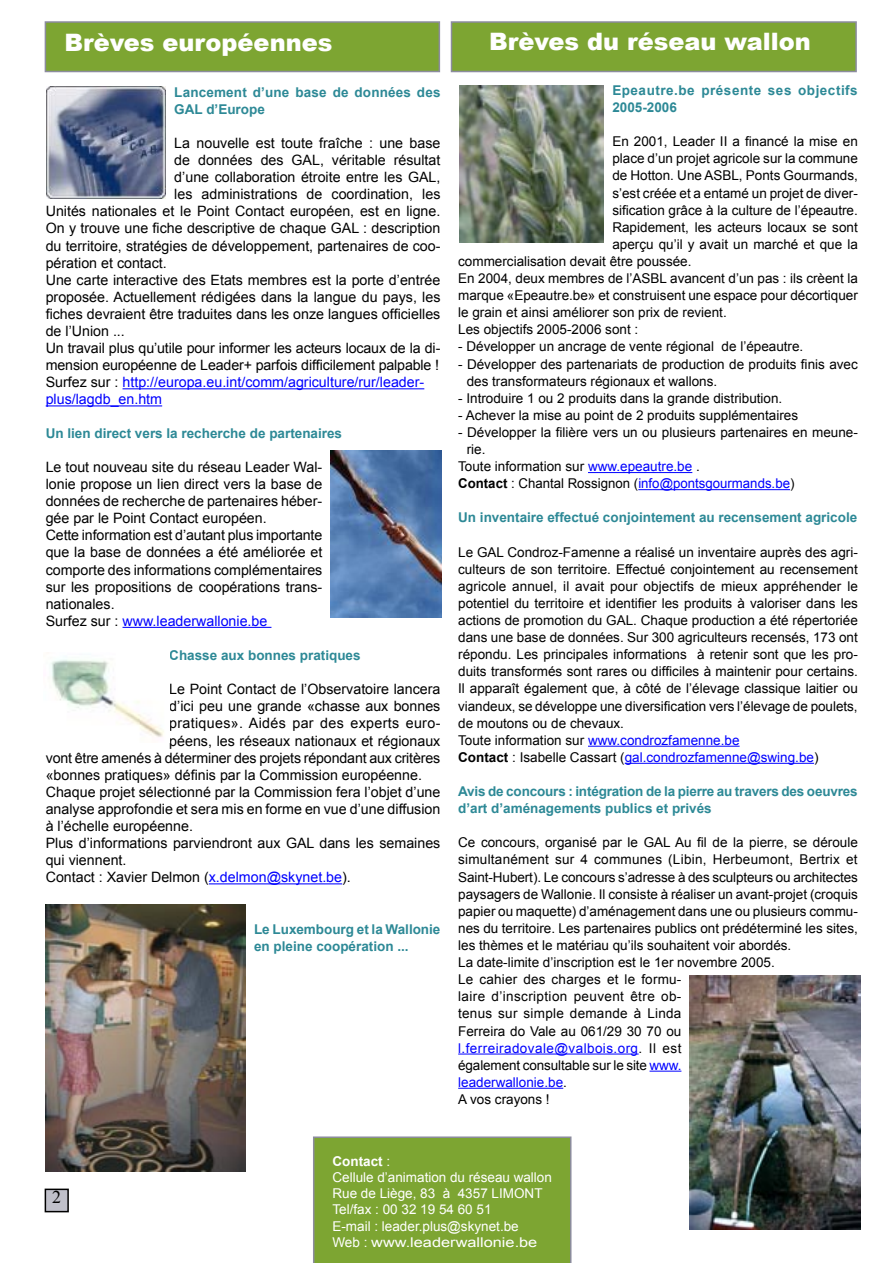
<style>
.page{position:relative;width:893px;height:1263px;background:#fff}
.page>*{position:absolute;margin:0;border:0;box-sizing:border-box;transform-origin:0 0}
.t1{font:900 24px "Arial";color:#fff}
.t2{font:18px "Times New Roman";color:#000}
.t3{font:14.25px/17.1px "Arial";color:#000}
.t4{font:14.25px "Arial";color:#00f}
.t5{font:14.25px "Arial";letter-spacing:.025em;color:#000}
.t6{font:13.5px/17.1px "Arial";color:#000}
.t7{font:700 13.5px/17.1px "Arial";color:#2d8996}
.t8{font:13.5px/16.2px "Arial";color:#fff}
.t9{font:13.5px "Arial";color:#00f}
.t10{font:700 13.5px/17.1px "Arial";letter-spacing:.04em;color:#2d8996}
.s1{color:#000}
.s2{color:#00f}
.s3{font-weight:700;color:#000}
.s4{font-weight:700}
</style>
<div class="page">
<hr style="left:588px;top:472px;width:104px;height:1px;background:#00f">
<hr style="left:638px;top:489px;width:152px;height:1px;background:#00f">
<hr style="left:588px;top:746px;width:152px;height:1px;background:#00f">
<hr style="left:625px;top:763px;width:189px;height:1px;background:#00f">
<hr style="left:458px;top:1053px;width:181px;height:1px;background:#00f">
<hr style="left:650px;top:1071px;width:31px;height:1px;background:#00f">
<hr style="left:458px;top:1088px;width:105px;height:1px;background:#00f">
<div style="left:45px;top:1189px;width:23px;height:22px;background:#c0c0ca"></div>
<div style="left:45px;top:1188px;width:24px;height:24px;border:2px solid #000"></div>
<div style="left:451px;top:22px;width:405px;height:50px;background:#7da532"></div>
<div style="left:451px;top:21px;width:406px;height:51px;border:2px solid #8c8c9e"></div>
<div style="left:313px;top:1136px;width:258px;height:127px;background:#7da532"></div>
<div style="left:45px;top:22px;width:394px;height:50px;background:#7da532"></div>
<div style="left:45px;top:21px;width:395px;height:51px;border:2px solid #8c8c9e"></div>
<hr style="left:123px;top:388px;width:301px;height:1px;background:#00f">
<hr style="left:46px;top:405px;width:116px;height:1px;background:#00f">
<hr style="left:123px;top:627px;width:148px;height:1px;background:#00f">
<hr style="left:209px;top:883px;width:133px;height:1px;background:#00f">
<img style="left:51px;top:659px;width:113px;height:78px">
<img style="left:47px;top:86px;width:119px;height:113px">
<img style="left:331px;top:451px;width:110px;height:167px">
<img style="left:46px;top:905px;width:200px;height:266px">
<img style="left:459px;top:85px;width:145px;height:158px">
<img style="left:690px;top:976px;width:170px;height:254px">
<h1 class="t1" style="left:65px;top:29px;width:269px">Brèves européennes</h1>
<p class="t7" style="left:174px;top:83px;width:268px">Lancement d’une base de données des<br>GAL d’Europe</p>
<p class="t3" style="left:174px;top:134px;width:268px">La nouvelle est toute fraîche : une base</p>
<p class="t3" style="left:174px;top:151px;width:268px">de données des GAL, véritable résultat</p>
<p class="t3" style="left:174px;top:169px;width:268px">d’une collaboration étroite entre les GAL,</p>
<p class="t3" style="left:174px;top:186px;width:268px">les administrations de coordination, les</p>
<p class="t3" style="left:46px;top:203px;width:396px">Unités nationales et le Point Contact européen, est en ligne.</p>
<p class="t3" style="left:46px;top:220px;width:396px">On y trouve une fiche descriptive de chaque GAL : description</p>
<p class="t3" style="left:46px;top:237px;width:396px">du territoire, stratégies de développement, partenaires de coo-</p>
<p class="t3" style="left:46px;top:254px;width:123px">pération et contact.</p>
<p class="t3" style="left:46px;top:271px;width:396px">Une carte interactive des Etats membres est la porte d’entrée</p>
<p class="t3" style="left:46px;top:288px;width:396px">proposée. Actuellement rédigées dans la langue du pays, les</p>
<p class="t3" style="left:46px;top:305px;width:396px">fiches devraient être traduites dans les onze langues officielles</p>
<p class="t3" style="left:46px;top:322px;width:81px">de l’Union ...</p>
<p class="t3" style="left:46px;top:340px;width:396px">Un travail plus qu’utile pour informer les acteurs locaux de la di-</p>
<p class="t3" style="left:46px;top:357px;width:395px">mension européenne de Leader+ parfois difficilement palpable !</p>
<p class="t4" style="left:46px;top:374px;width:380px"><span class="s1">Surfez sur :</span> http://europa.eu.int/comm/agriculture/rur/leader-</p>
<p class="t4" style="left:46px;top:391px;width:118px">plus/lagdb_en.htm</p>
<p class="t7" style="left:46px;top:424px;width:298px">Un lien direct vers la recherche de partenaires</p>
<p class="t3" style="left:46px;top:458px;width:278px">Le tout nouveau site du réseau Leader Wal&shy;lonie propose un lien direct vers la base de données de recherche de partenaires héber&shy;gée par le Point Contact européen.<br>Cette information est d’autant plus importante que la base de données a été améliorée et comporte des informations complémentaires sur les propositions de coopérations trans&shy;nationales.<br>Surfez sur : <span class="s2">www.leaderwallonie.be</span></p>
<p class="t7" style="left:169px;top:647px;width:193px">Chasse aux bonnes pratiques</p>
<p class="t3" style="left:169px;top:681px;width:273px">Le Point Contact de l’Observatoire lancera</p>
<p class="t3" style="left:169px;top:698px;width:273px">d’ici peu une grande «chasse aux bonnes</p>
<p class="t5" style="left:169px;top:715px;width:273px">pratiques». Aidés par des experts euro-</p>
<p class="t3" style="left:169px;top:732px;width:273px">péens, les réseaux nationaux et régionaux</p>
<p class="t3" style="left:46px;top:749px;width:396px">vont être amenés à déterminer des projets répondant aux critères</p>
<p class="t3" style="left:46px;top:766px;width:378px">«bonnes pratiques» définis par la Commission européenne.</p>
<p class="t3" style="left:46px;top:783px;width:396px">Chaque projet sélectionné par la Commission fera l’objet d’une</p>
<p class="t3" style="left:46px;top:800px;width:396px">analyse approfondie et sera mis en forme en vue d’une diffusion</p>
<p class="t3" style="left:46px;top:817px;width:149px">à l’échelle européenne.</p>
<p class="t3" style="left:46px;top:835px;width:396px">Plus d’informations parviendront aux GAL dans les semaines</p>
<p class="t3" style="left:46px;top:852px;width:82px">qui viennent.</p>
<p class="t3" style="left:46px;top:869px;width:307px">Contact : Xavier Delmon (<span class="s2">x.delmon@skynet.be</span>).</p>
<p class="t7" style="left:254px;top:920px;width:188px">Le Luxembourg et la Wallonie en pleine coopération ...</p>
<h1 class="t1" style="left:489px;top:28px;width:323px">Brèves du réseau wallon</h1>
<p class="t10" style="left:612px;top:82px;width:247px">Epeautre.be présente ses objectifs<br>2005-2006</p>
<p class="t6" style="left:612px;top:133px;width:247px">En 2001, Leader II a financé la mise en</p>
<p class="t6" style="left:612px;top:150px;width:247px">place d’un projet agricole sur la commune</p>
<p class="t6" style="left:612px;top:167px;width:247px">de Hotton. Une ASBL, Ponts Gourmands,</p>
<p class="t6" style="left:612px;top:184px;width:247px">s’est créée et a entamé un projet de diver-</p>
<p class="t6" style="left:612px;top:201px;width:247px">sification grâce à la culture de l’épeautre.</p>
<p class="t6" style="left:612px;top:218px;width:247px">Rapidement, les acteurs locaux se sont</p>
<p class="t6" style="left:612px;top:235px;width:247px">aperçu qu’il y avait un marché et que la</p>
<p class="t6" style="left:458px;top:253px;width:235px">commercialisation devait être poussée.</p>
<p class="t6" style="left:458px;top:270px;width:401px">En 2004, deux membres de l’ASBL avancent d’un pas : ils crèent la</p>
<p class="t6" style="left:458px;top:287px;width:401px">marque «Epeautre.be» et construisent une espace pour décortiquer</p>
<p class="t6" style="left:458px;top:304px;width:270px">le grain et ainsi améliorer son prix de revient.</p>
<p class="t6" style="left:458px;top:321px;width:182px">Les objectifs 2005-2006 sont :</p>
<p class="t6" style="left:458px;top:338px;width:347px">- Développer un ancrage de vente régional de l’épeautre.</p>
<p class="t6" style="left:467px;top:355px;width:393px;text-indent:-9px">- Développer des partenariats de production de produits finis avec des transformateurs régionaux et wallons.</p>
<p class="t6" style="left:458px;top:389px;width:326px">- Introduire 1 ou 2 produits dans la grande distribution.</p>
<p class="t6" style="left:458px;top:406px;width:341px">- Achever la mise au point de 2 produits supplémentaires</p>
<p class="t6" style="left:458px;top:424px;width:401px">- Développer la filière vers un ou plusieurs partenaires en meune-</p>
<p class="t6" style="left:467px;top:441px;width:20px">rie.</p>
<p class="t6" style="left:458px;top:458px;width:243px">Toute information sur <span class="s2">www.epeautre.be</span> .</p>
<p class="t9" style="left:458px;top:476px;width:338px"><span class="s3">Contact</span> <span class="s1">: Chantal Rossignon (</span>info@pontsgourmands.be<span class="s1">)</span></p>
<p class="t7" style="left:458px;top:509px;width:401px">Un inventaire effectué conjointement au recensement agricole</p>
<p class="t6" style="left:458px;top:543px;width:401px">Le GAL Condroz-Famenne a réalisé un inventaire auprès des agri&shy;culteurs de son territoire. Effectué conjointement au recensement agricole annuel, il avait pour objectifs de mieux appréhender le potentiel du territoire et identifier les produits à valoriser dans les actions de promotion du GAL. Chaque production a été répertoriée dans une base de données. Sur 300 agriculteurs recensés, 173 ont répondu. Les principales informations à retenir sont que les pro&shy;duits transformés sont rares ou difficiles à maintenir pour certains.<br>Il apparaît également que, à côté de l’élevage classique laitier ou viandeux, se développe une diversification vers l’élevage de poulets, de moutons ou de chevaux.<br>Toute information sur <span class="s2">www.condrozfamenne.be<br></span><span class="s4">Contact</span> : Isabelle Cassart (<span class="s2">gal.condrozfamenne@swing.be</span>)</p>
<p class="t7" style="left:458px;top:783px;width:401px">Avis de concours : intégration de la pierre au travers des oeuvres d’art d’aménagements publics et privés</p>
<p class="t6" style="left:458px;top:834px;width:401px">Ce concours, organisé par le GAL Au fil de la pierre, se déroule simultanément sur 4 communes (Libin, Herbeumont, Bertrix et Saint-Hubert). Le concours s’adresse à des sculpteurs ou architectes paysagers de Wallonie. Il consiste à réaliser un avant-projet (croquis papier ou maquette) d’aménagement dans une ou plusieurs commu&shy;nes du territoire. Les partenaires publics ont prédéterminé les sites, les thèmes et le matériau qu’ils souhaitent voir abordés.<br>La date-limite d’inscription est le 1er novembre 2005.<br>Le cahier des charges et le formu-<br>laire d’inscription peuvent être ob-<br>tenus sur simple demande à Linda<br>Ferreira do Vale au 061/29 30 70 ou <span class="s2">l.ferreiradovale@valbois.org</span>. Il est<br>également consultable sur le site <span class="s2">www.<br>leaderwallonie.be</span>.<br>A vos crayons !</p>
<h2 class="t2" style="left:52px;top:1187px;width:10px">2</h2>
<p class="t8" style="left:332px;top:1153px;width:221px"><span class="s4">Contact</span> :<br>Cellule d’animation du réseau wallon<br>Rue de Liège, 83 à 4357 LIMONT<br>Tel/fax : 00 32 19 54 60 51<br>E-mail : leader.plus@skynet.be<br>Web : www.leaderwallonie.be</p>
</div>
